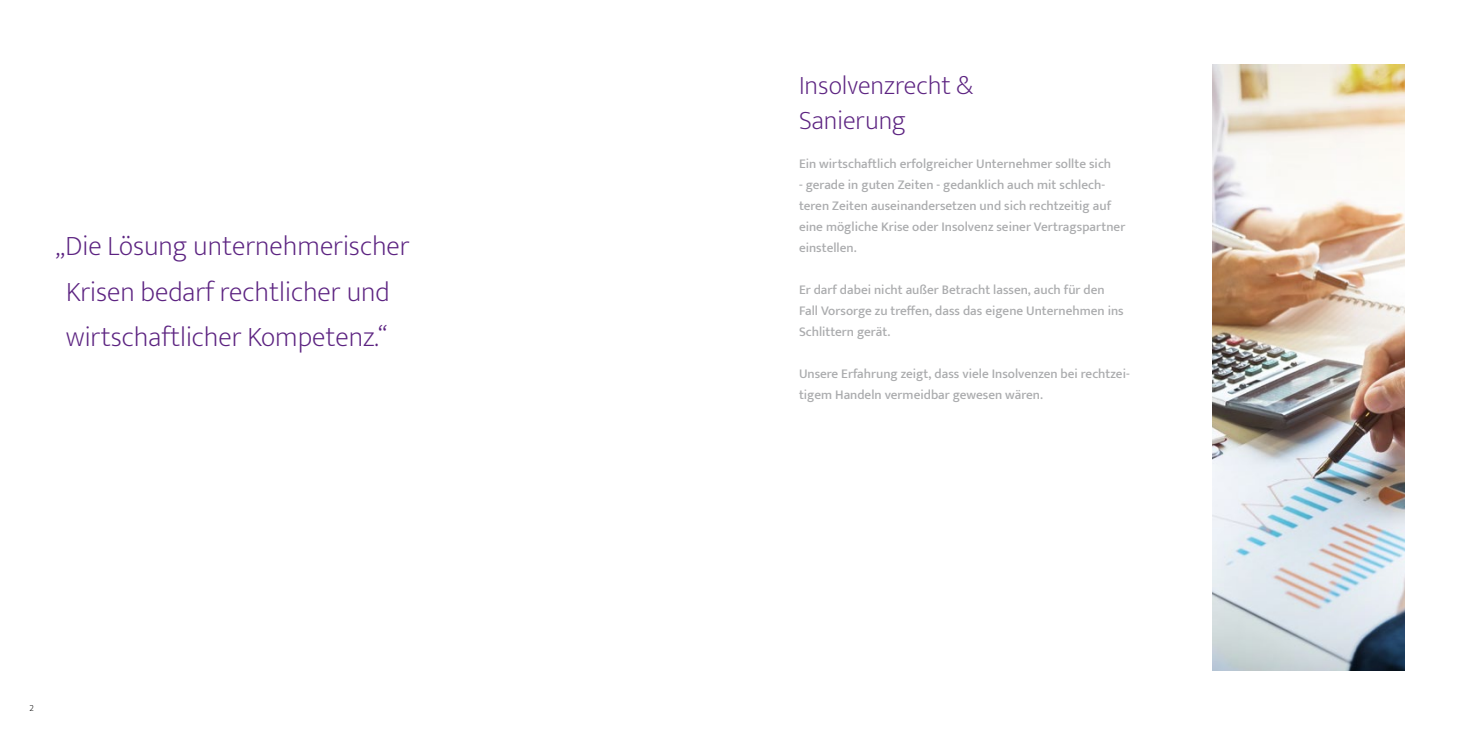
<style>
.page{position:relative;width:1469px;height:735px;background:#fff}
.page>*{position:absolute;margin:0;border:0;box-sizing:border-box;transform-origin:0 0}
.t1{font:200 28px/45.5px "Mukta";color:#5c2381;text-align:center}
.t2{font:200 26.43px/34.3px "Mukta";color:#5c2381}
.t3{font:500 13.3px/21px "Mukta";color:#abacae}
.t4{font:200 9.28px "Mukta";color:#000}
</style>
<div class="page">
<img style="left:1212px;top:64px;width:192px;height:606px">
<h1 class="t1" style="left:55px;top:223px;width:356px">„Die Lösung unternehmerischer<br>Krisen bedarf rechtlicher und wirtschaftlicher Kompetenz.“</h1>
<p class="t4" style="left:30px;top:699px;width:6px">2</p>
<h2 class="t2" style="left:799px;top:69px;width:175px">Insolvenzrecht &amp;<br>Sanierung</h2>
<p class="t3" style="left:799px;top:153px;width:314px">Ein wirtschaftlich erfolgreicher Unternehmer sollte sich</p>
<p class="t3" style="left:799px;top:174px;width:328px">- gerade in guten Zeiten - gedanklich auch mit schlech&shy;teren Zeiten auseinandersetzen und sich rechtzeitig auf eine mögliche Krise oder Insolvenz seiner Vertragspartner einstellen.</p>
<p class="t3" style="left:799px;top:279px;width:326px">Er darf dabei nicht außer Betracht lassen, auch für den<br>Fall Vorsorge zu treffen, dass das eigene Unternehmen ins<br>Schlittern gerät.</p>
<p class="t3" style="left:799px;top:363px;width:332px">Unsere Erfahrung zeigt, dass viele Insolvenzen bei rechtzei&shy;tigem Handeln vermeidbar gewesen wären.</p>
</div>
